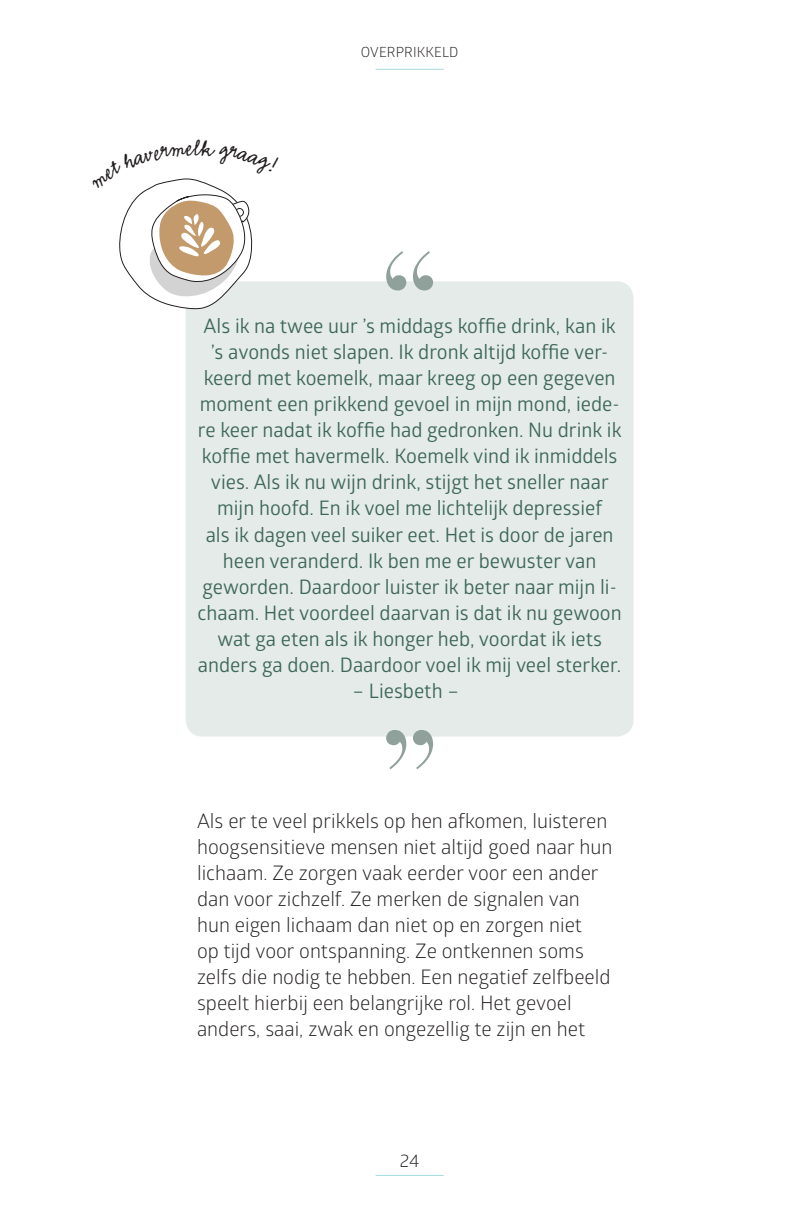
<style>
.page{position:relative;width:795px;height:1222px;background:#fff}
.page>*{position:absolute;margin:0;border:0;box-sizing:border-box;transform-origin:0 0}
.t1{font:20px/26px "Glober";color:#3e675a;text-align:center}
.t2{font:20px/26px "Glober";color:#231f20}
.t3{font:18px "Glober";color:#231f20}
.t4{font:14px "Glober";letter-spacing:.01em;color:#231f20}
</style>
<div class="page">
<hr style="left:376px;top:69px;width:68px;height:1px;background:#a4dadb">
<hr style="left:376px;top:1174px;width:68px;height:1px;background:#a4dadb">
<div style="left:186px;top:281px;width:448px;height:455px;background:#e5ebe9;border-radius:17px"></div>
<svg style="left:386px;top:730px;width:47px;height:39px"></svg>
<svg style="left:386px;top:251px;width:47px;height:39px"></svg>
<svg style="left:119px;top:178px;width:134px;height:132px"></svg>
<p class="t4" style="left:361px;top:42px;width:99px">OVERPRIKKELD</p>
<p class="t1" style="left:197px;top:312px;width:426px">Als ik na twee uur ’s middags koffie drink, kan ik ’s avonds niet slapen. Ik dronk altijd koffie ver&shy;keerd met koemelk, maar kreeg op een gegeven moment een prikkend gevoel in mijn mond, iede&shy;re keer nadat ik koffie had gedronken. Nu drink ik koffie met havermelk. Koemelk vind ik inmiddels vies. Als ik nu wijn drink, stijgt het sneller naar mijn hoofd. En ik voel me lichtelijk depressief<br>als ik dagen veel suiker eet. Het is door de jaren heen veranderd. Ik ben me er bewuster van geworden. Daardoor luister ik beter naar mijn li&shy;chaam. Het voordeel daarvan is dat ik nu gewoon wat ga eten als ik honger heb, voordat ik iets anders ga doen. Daardoor voel ik mij veel sterker.</p>
<p class="t1" style="left:352px;top:676px;width:108px">– Liesbeth –</p>
<p class="t2" style="left:197px;top:806px;width:417px">Als er te veel prikkels op hen afkomen, luisteren hoogsensitieve mensen niet altijd goed naar hun lichaam. Ze zorgen vaak eerder voor een ander dan voor zichzelf. Ze merken de signalen van hun eigen lichaam dan niet op en zorgen niet<br>op tijd voor ontspanning. Ze ontkennen soms zelfs die nodig te hebben. Een negatief zelfbeeld speelt hierbij een belangrijke rol. Het gevoel anders, saai, zwak en ongezellig te zijn en het</p>
<p class="t3" style="left:400px;top:1147px;width:21px">24</p>
</div>
